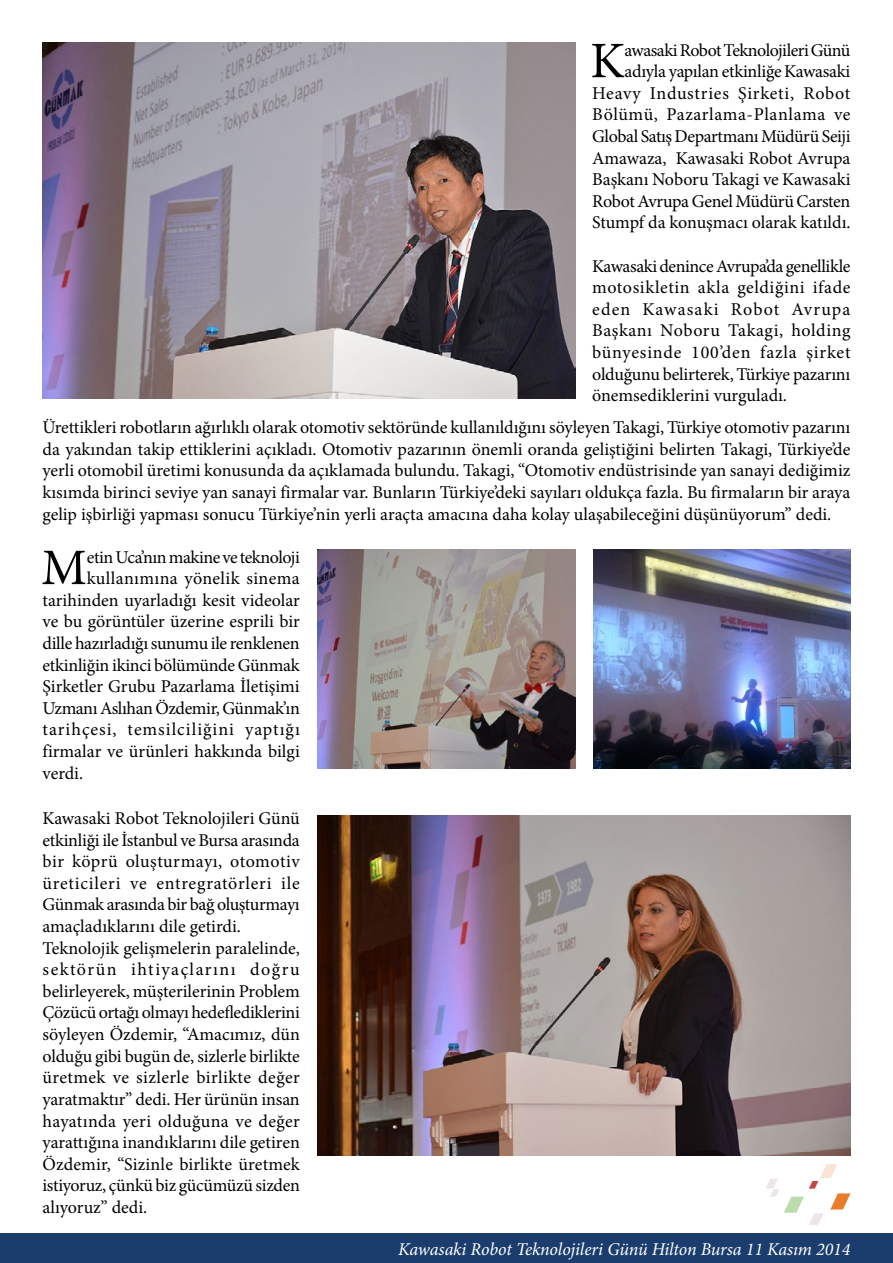
<style>
.page{position:relative;width:893px;height:1263px;background:#fff}
.page>*{position:absolute;margin:0;border:0;box-sizing:border-box;transform-origin:0 0}
.t1{font:51.3px "Minion Pro";color:#000}
.t2{font:18px/21.6px "Minion Pro";letter-spacing:-.005em;color:#000;text-align:justify}
.t3{font:italic 18px "Minion Pro";letter-spacing:-.01em;color:#fff}
.t4{font:18px "Minion Pro";letter-spacing:.055em;color:#000}
.t5{font:18px "Minion Pro";letter-spacing:-.025em;color:#000}
.t6{font:18px "Minion Pro";letter-spacing:.02em;color:#000}
</style>
<div class="page">
<img style="left:43px;top:43px;width:532px;height:356px">
<img style="left:318px;top:549px;width:257px;height:219px">
<img style="left:593px;top:549px;width:257px;height:219px">
<img style="left:318px;top:815px;width:532px;height:340px">
<div style="left:0;top:1233px;width:893px;height:30px;background:#1b3d6d"></div>
<svg style="left:766px;top:1164px;width:84px;height:61px"></svg>
<p class="t2" style="left:592px;top:39px;width:260px;text-align:right">awasaki Robot Teknolojileri Günü adıyla yapılan etkinliğe Kawasaki Heavy Industries Şirketi, Robot Bölümü, Pazarlama-Planlama ve Global Satış Departmanı Müdürü Seiji Amawaza, Kawasaki Robot Avrupa Başkanı Noboru Takagi ve Kawasaki Robot Avrupa Genel Müdürü Carsten Stumpf da konuşmacı olarak katıldı.</p>
<p class="t2" style="left:592px;top:255px;width:260px">Kawasaki denince Avrupa’da genellikle motosikletin akla geldiğini ifade eden Kawasaki Robot Avrupa Başkanı Noboru Takagi, holding bünyesinde 100’den fazla şirket olduğunu belirterek, Türkiye pazarını önemsediklerini vurguladı.</p>
<p class="t2" style="left:43px;top:417px;width:809px">Ürettikleri robotların ağırlıklı olarak otomotiv sektöründe kullanıldığını söyleyen Takagi, Türkiye otomotiv pazarını da yakından takip ettiklerini açıkladı. Otomotiv pazarının önemli oranda geliştiğini belirten Takagi, Türkiye’de yerli otomobil üretimi konusunda da açıklamada bulundu. Takagi, “Otomotiv endüstrisinde yan sanayi dediğimiz kısımda birinci seviye yan sanayi firmalar var. Bunların Türkiye’deki sayıları oldukça fazla. Bu firmaların bir araya gelip işbirliği yapması sonucu Türkiye’nin yerli araçta amacına daha kolay ulaşabileceğini düşünüyorum” dedi.</p>
<h1 class="t1" style="left:41px;top:533px;width:47px">M</h1>
<p class="t5" style="left:87px;top:545px;width:214px">etin Uca’nın makine ve teknoloji</p>
<h1 class="t1" style="left:590px;top:26px;width:36px">K</h1>
<p class="t6" style="left:87px;top:566px;width:214px">kullanımına yönelik sinema</p>
<p class="t2" style="left:43px;top:589px;width:259px">tarihinden uyarladığı kesit videolar</p>
<p class="t2" style="left:43px;top:611px;width:259px">ve bu görüntüler üzerine esprili bir</p>
<p class="t2" style="left:43px;top:632px;width:259px">dille hazırladığı sunumu ile renklenen</p>
<p class="t2" style="left:43px;top:654px;width:259px">etkinliğin ikinci bölümünde Günmak</p>
<p class="t2" style="left:43px;top:676px;width:259px">Şirketler Grubu Pazarlama İletişimi</p>
<p class="t2" style="left:43px;top:697px;width:259px">Uzmanı Aslıhan Özdemir, Günmak’ın</p>
<p class="t4" style="left:43px;top:717px;width:259px">tarihçesi, temsilciliğini yaptığı</p>
<p class="t2" style="left:43px;top:740px;width:259px">firmalar ve ürünleri hakkında bilgi</p>
<p class="t2" style="left:43px;top:762px;width:42px">verdi.</p>
<p class="t2" style="left:43px;top:808px;width:259px;text-align:left">Kawasaki Robot Teknolojileri Günü etkinliği ile İstanbul ve Bursa arasında bir köprü oluşturmayı, otomotiv üreticileri ve entregratörleri ile Günmak arasında bir bağ oluşturmayı amaçladıklarını dile getirdi.<br>Teknolojik gelişmelerin paralelinde, sektörün ihtiyaçlarını doğru belirleyerek, müşterilerinin Problem Çözücü ortağı olmayı hedeflediklerini söyleyen Özdemir, “Amacımız, dün olduğu gibi bugün de, sizlerle birlikte üretmek ve sizlerle birlikte değer yaratmaktır” dedi. Her ürünün insan hayatında yeri olduğuna ve değer yarattığına inandıklarını dile getiren Özdemir, “Sizinle birlikte üretmek istiyoruz, çünkü biz gücümüzü sizden alıyoruz” dedi.</p>
<p class="t3" style="left:398px;top:1237px;width:454px">Kawasaki Robot Teknolojileri Günü Hilton Bursa 11 Kasım 2014</p>
</div>
